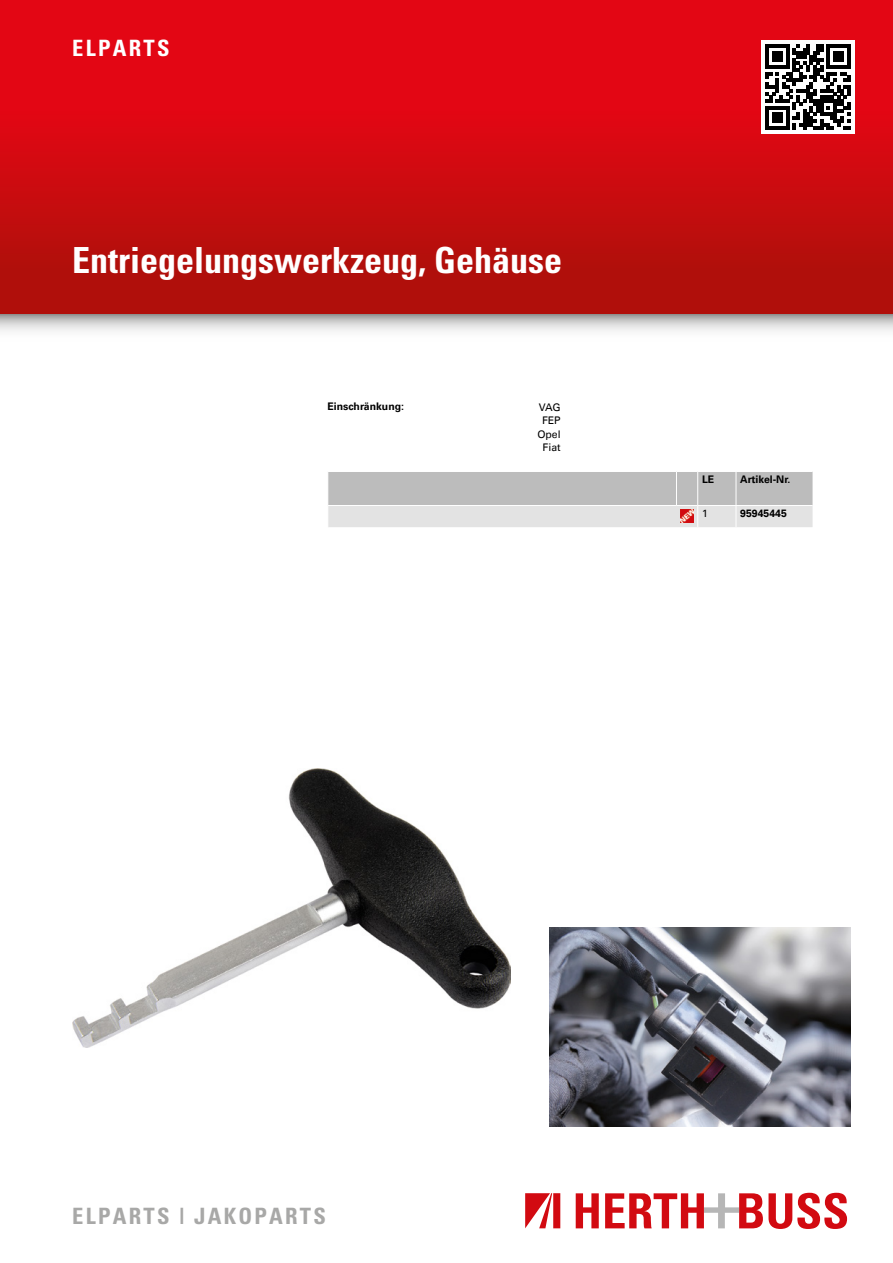
<style>
.page{position:relative;width:893px;height:1263px;background:#fff}
.page>*{position:absolute;margin:0;border:0;box-sizing:border-box;transform-origin:0 0}
.t1{font:700 condensed 36px "Univers";color:#fff}
.t2{font:700 condensed 22.5px "Univers";letter-spacing:.1em;color:#a8a8a7}
.t3{font:700 condensed 22.5px "Univers";letter-spacing:.1em;color:#fff}
.t4{font:700 10.5px "Univers Com 65";color:#000}
.t5{font:10.5px/13.5px "Univers Com 55 Roman";color:#000;text-align:center}
</style>
<div class="page">
<img style="left:0;top:0;width:893px;height:331px">
<div style="left:761px;top:40px;width:94px;height:94px;background:#fff"></div>
<svg style="left:765px;top:45px;width:85px;height:85px"></svg>
<img style="left:72px;top:769px;width:438px;height:278px">
<svg style="left:576px;top:1193px;width:23px;height:35px"></svg>
<svg style="left:605px;top:1193px;width:242px;height:36px"></svg>
<svg style="left:525px;top:1193px;width:35px;height:35px"></svg>
<svg style="left:328px;top:472px;width:484px;height:55px"></svg>
<img style="left:550px;top:928px;width:300px;height:199px">
<h2 class="t3" style="left:72px;top:34px;width:99px">ELPARTS</h2>
<h1 class="t1" style="left:72px;top:238px;width:491px">Entriegelungswerkzeug, Gehäuse</h1>
<p class="t4" style="left:327px;top:400px;width:78px">Einschränkung:</p>
<p class="t5" style="left:537px;top:400px;width:25px">VAG<br>FEP<br>Opel<br>Fiat</p>
<p class="t4" style="left:702px;top:473px;width:14px">LE</p>
<p class="t4" style="left:740px;top:473px;width:52px">Artikel-Nr.</p>
<p class="t5" style="left:702px;top:507px;width:7px">1</p>
<p class="t4" style="left:740px;top:507px;width:48px">95945445</p>
<h2 class="t2" style="left:72px;top:1202px;width:255px">ELPARTS | JAKOPARTS</h2>
</div>
